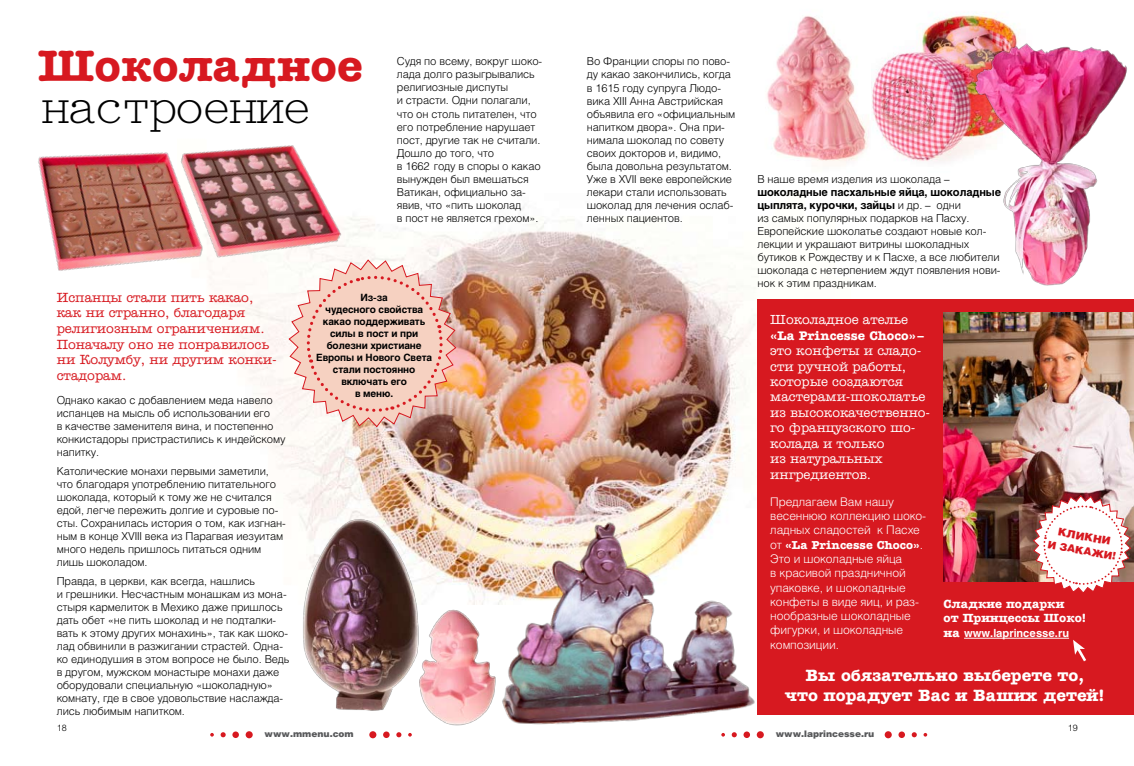
<style>
.page{position:relative;width:1134px;height:766px;background:#fff}
.page>*{position:absolute;margin:0;border:0;box-sizing:border-box;transform-origin:0 0}
.t1{font:700 45.2px "Secretary";color:#d71920}
.t2{font:42.8px "Jatran";letter-spacing:-.03em;color:#000;scale:1.1 1}
.t3{font:700 16.9px/20.3px "Secretary";color:#fff;text-align:center}
.t4{font:13px/15.6px "Secretary";color:#d71920}
.t5{font:12.9px/15.4px "Secretary";color:#fff}
.t6{font:700 12.9px "Secretary";color:#fff}
.t7{font:700 12.2px/14.7px "Secretary";color:#fff}
.t8{font:300 11.9px/14.3px "Helios";letter-spacing:-.01em;color:#fff}
.t9{font:700 11.9px "Secretary";color:#fff}
.t10{font:700 11.1px "Helios";color:#fff}
.t11{font:300 11px/13px "Helios";letter-spacing:-.01em;color:#000}
.t12{font:900 10.6px "Helios";color:#d71920}
.t13{font:900 10.4px "Helios";color:#d71920}
.t14{font:700 9.9px/11.9px "Helios";letter-spacing:-.01em;color:#000;text-align:center}
.t15{font:900 9px "Helios";color:#58595b}
.t16{font:300 9px "Helios";color:#000}
.s1{font-weight:700}
.s2{font-family:"Helios";font-weight:300}
.s3{font-family:"Secretary";font-size:12.2px}
</style>
<div class="page">
<img style="left:215px;top:207px;width:543px;height:349px">
<img style="left:767px;top:16px;width:102px;height:147px">
<img style="left:872px;top:12px;width:147px;height:150px">
<div style="left:758px;top:299px;width:376px;height:415px;background:#d71920"></div>
<img style="left:943px;top:312px;width:191px;height:269px">
<img style="left:38px;top:145px;width:308px;height:145px">
<img style="left:474px;top:515px;width:297px;height:220px">
<img style="left:283px;top:489px;width:151px;height:250px">
<img style="left:974px;top:33px;width:153px;height:253px">
<img style="left:390px;top:556px;width:122px;height:183px">
<svg style="left:1073px;top:640px;width:13px;height:21px"></svg>
<hr style="left:964px;top:637px;width:105px;height:1px;background:#fff">
<div style="left:246px;top:731px;width:7px;height:7px;background:#d71920;border-radius:50%"></div>
<div style="left:232px;top:731px;width:7px;height:6px;background:#d71920;border-radius:50%"></div>
<svg style="left:221px;top:732px;width:5px;height:5px"></svg>
<svg style="left:210px;top:733px;width:4px;height:3px"></svg>
<div style="left:369px;top:731px;width:7px;height:7px;background:#d71920;border-radius:50%"></div>
<div style="left:383px;top:731px;width:7px;height:6px;background:#d71920;border-radius:50%"></div>
<svg style="left:396px;top:732px;width:5px;height:5px"></svg>
<svg style="left:408px;top:732px;width:4px;height:4px"></svg>
<div style="left:757px;top:731px;width:7px;height:7px;background:#d71920;border-radius:50%"></div>
<div style="left:743px;top:731px;width:7px;height:6px;background:#d71920;border-radius:50%"></div>
<svg style="left:732px;top:732px;width:5px;height:5px"></svg>
<svg style="left:721px;top:732px;width:4px;height:4px"></svg>
<div style="left:885px;top:731px;width:7px;height:7px;background:#d71920;border-radius:50%"></div>
<div style="left:898px;top:731px;width:7px;height:6px;background:#d71920;border-radius:50%"></div>
<svg style="left:912px;top:732px;width:5px;height:5px"></svg>
<svg style="left:923px;top:733px;width:4px;height:3px"></svg>
<svg style="left:1032px;top:494px;width:100px;height:98px;background:#e0bfbe"></svg>
<svg style="left:288px;top:258px;width:169px;height:170px"></svg>
<h1 class="t1" style="left:38px;top:39px;width:326px">Шоколадное</h1>
<h2 class="t2" style="left:42px;top:82px;width:247px">настроение</h2>
<p class="t11" style="left:397px;top:55px;width:147px">Судя по всему, вокруг шоко&shy;лада долго разыгрывались религиозные диспуты<br>и страсти. Одни полагали, что он столь питателен, что его потребление нарушает пост, другие так не считали.<br>Дошло до того, что<br>в 1662 году в споры о какао вынужден был вмешаться<br>Ватикан, официально за&shy;явив, что «пить шоколад<br>в пост не является грехом».</p>
<p class="t11" style="left:587px;top:55px;width:150px">Во Франции споры по пово&shy;ду какао закончились, когда в 1615 году супруга Людо&shy;вика XIII Анна Австрийская объявила его «официальным напитком двора». Она при&shy;нимала шоколад по совету своих докторов и, видимо, была довольна результатом.<br>Уже в XVII веке европейские лекари стали использовать шоколад для лечения ослаб&shy;ленных пациентов.</p>
<p class="t4" style="left:57px;top:289px;width:222px">Испанцы стали пить какао, как ни странно, благодаря религиозным ограничениям.<br>Поначалу оно не понравилось ни Колумбу, ни другим конки&shy;стадорам.</p>
<p class="t11" style="left:57px;top:393px;width:230px">Однако какао с добавлением меда навело испанцев на мысль об использовании его<br>в качестве заменителя вина, и постепенно конкистадоры пристрастились к индейскому напитку.</p>
<p class="t11" style="left:57px;top:464px;width:231px">Католические монахи первыми заметили, что благодаря употреблению питательного шоколада, который к тому же не считался едой, легче пережить долгие и суровые по&shy;сты. Сохранилась история о том, как изгнан&shy;ным в конце XVIII века из Парагвая иезуитам много недель пришлось питаться одним лишь шоколадом.</p>
<p class="t11" style="left:57px;top:574px;width:234px">Правда, в церкви, как всегда, нашлись<br>и грешники. Несчастным монашкам из мона&shy;стыря кармелиток в Мехико даже пришлось дать обет «не пить шоколад и не подталки&shy;вать к этому других монахинь», так как шоко&shy;лад обвинили в разжигании страстей. Одна&shy;ко единодушия в этом вопросе не было. Ведь в другом, мужском монастыре монахи даже оборудовали специальную «шоколадную» комнату, где в свое удовольствие наслажда&shy;лись любимым напитком.</p>
<p class="t14" style="left:316px;top:292px;width:117px">Из-за<br>чудесного свойства какао поддерживать силы в пост и при болезни христиане<br>Европы и Нового Света стали постоянно включать его<br>в меню.</p>
<p class="t16" style="left:57px;top:722px;width:12px">18</p>
<p class="t15" style="left:265px;top:727px;width:91px">www.mmenu.com</p>
<p class="t11" style="left:757px;top:172px;width:194px">В наше время изделия из шоколада –</p>
<p class="t11" style="left:757px;top:185px;width:245px"><span class="s1">шоколадные пасхальные яйца, шоколадные цыплята, курочки, зайцы</span> и др. – одни<br>из самых популярных подарков на Пасху.<br>Европейские шоколатье создают новые кол&shy;лекции и украшают витрины шоколадных бутиков к Рождеству и к Пасхе, а все любители шоколада с нетерпением ждут появления нови&shy;нок к этим праздникам.</p>
<p class="t5" style="left:770px;top:312px;width:139px">Шоколадное ателье</p>
<p class="t6" style="left:770px;top:327px;width:155px">«La Princesse Choco»–</p>
<p class="t5" style="left:770px;top:343px;width:161px">это конфеты и сладо&shy;сти ручной работы, которые создаются мастерами-шоколатье из высококачественно&shy;го французского шо&shy;колада и только<br>из натуральных ингредиентов.</p>
<p class="t8" style="left:770px;top:494px;width:157px">Предлагаем Вам нашу весеннюю коллекцию шоко&shy;ладных сладостей к Пасхе</p>
<p class="t9" style="left:770px;top:537px;width:154px"><span class="s2">от</span> «La Princesse Choco»<span class="s2">.</span></p>
<p class="t8" style="left:770px;top:551px;width:150px">Это и шоколадные яйца<br>в красивой праздничной упаковке, и шоколадные конфеты в виде яиц, и раз&shy;нообразные шоколадные фигурки, и шоколадные композиции.</p>
<p class="t12" style="left:1059px;top:525px;width:55px;rotate:10deg">к лик ни</p>
<p class="t13" style="left:1049px;top:537px;width:70px;rotate:11deg">и зак ажи!</p>
<p class="t7" style="left:943px;top:596px;width:144px">Сладкие подарки<br>от Принцессы Шоко!</p>
<p class="t10" style="left:943px;top:626px;width:127px"><span class="s3">на</span> www.laprincesse.ru</p>
<h3 class="t3" style="left:785px;top:664px;width:321px">Вы обязательно выберете то,<br>что порадует Вас и Ваших детей!</h3>
<p class="t15" style="left:776px;top:727px;width:100px">www.laprincesse.ru</p>
<p class="t16" style="left:1068px;top:722px;width:12px">19</p>
</div>
